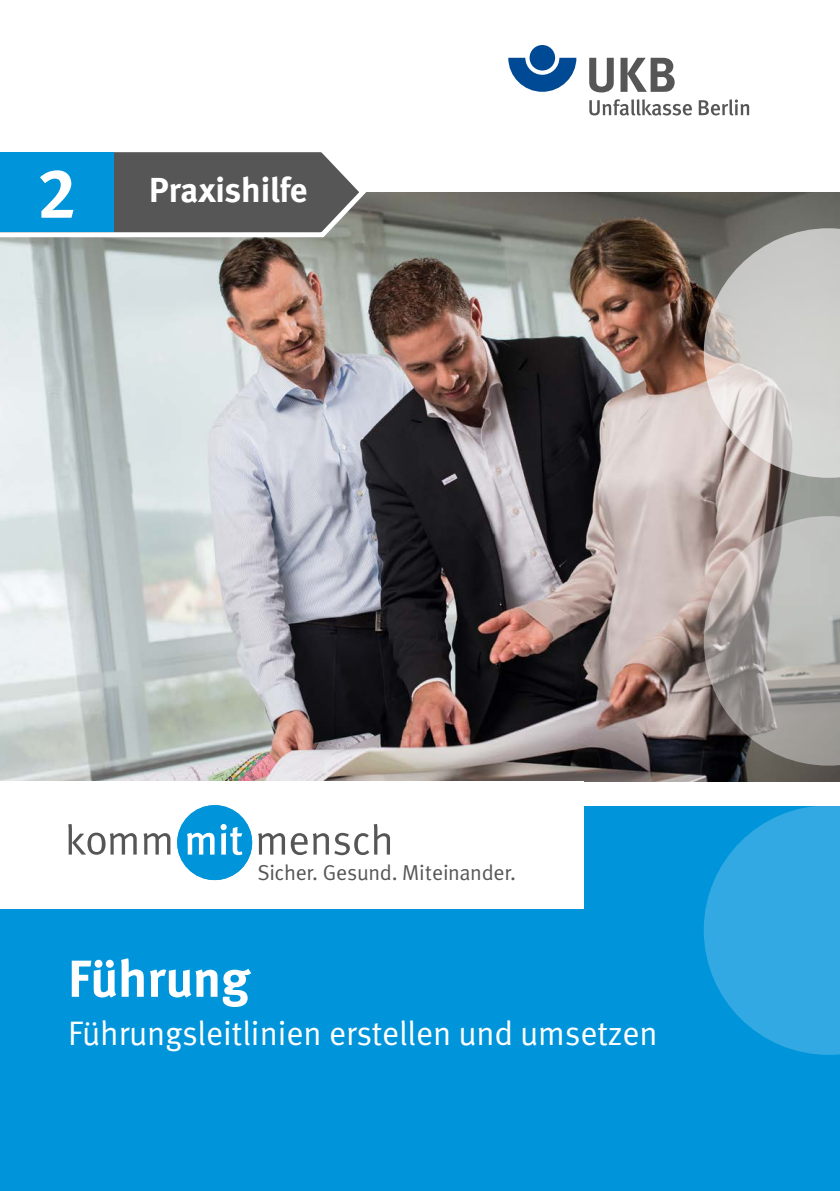
<style>
.page{position:relative;width:840px;height:1191px;background:#fff}
.page>*{position:absolute;margin:0;border:0;box-sizing:border-box;transform-origin:0 0}
.t1{font:700 52px "DGUV Meta";letter-spacing:-.005em;color:#fff}
.t2{font:700 34.6px "DGUV Meta";letter-spacing:-.005em;color:#fff}
.t3{font:34px "DGUV Meta";color:#fff}
.t4{font:21.6px "DGUV Meta";letter-spacing:-.015em;color:#575656}
.s1{font-size:70px}
</style>
<div class="page">
<img style="left:0;top:192px;width:839px;height:589px">
<div style="left:0;top:806px;width:839px;height:385px;background:#0095db"></div>
<div style="left:0;top:781px;width:583px;height:127px;background:#fff"></div>
<div style="left:177px;top:805px;width:75px;height:75px;background:#0095db;border-radius:50%"></div>
<svg style="left:68px;top:824px;width:69px;height:30px"></svg>
<svg style="left:143px;top:833px;width:27px;height:21px"></svg>
<svg style="left:187px;top:832px;width:27px;height:22px"></svg>
<svg style="left:220px;top:824px;width:22px;height:31px"></svg>
<svg style="left:258px;top:824px;width:132px;height:31px"></svg>
<svg style="left:703px;top:228px;width:136px;height:250px;background:#c2beba"></svg>
<svg style="left:703px;top:516px;width:136px;height:249px;background:#9e9996"></svg>
<svg style="left:704px;top:806px;width:135px;height:248px"></svg>
<svg style="left:0;top:152px;width:369px;height:88px;background:#707070"></svg>
<div style="left:0;top:152px;width:113px;height:80px;background:#0095db"></div>
<svg style="left:508px;top:58px;width:68px;height:34px"></svg>
<div style="left:529px;top:45px;width:25px;height:26px;background:#004994;border-radius:50%"></div>
<svg style="left:589px;top:58px;width:24px;height:34px"></svg>
<svg style="left:620px;top:58px;width:54px;height:34px"></svg>
<svg style="left:589px;top:99px;width:102px;height:17px"></svg>
<svg style="left:698px;top:99px;width:50px;height:16px"></svg>
<p class="t2" style="left:37px;top:170px;width:272px"><span class="s1">2</span> Praxishilfe</p>
<p class="t4" style="left:257px;top:860px;width:260px">Sicher. Gesund. Miteinander.</p>
<h1 class="t1" style="left:68px;top:947px;width:183px">Führung</h1>
<p class="t3" style="left:68px;top:1013px;width:591px">Führungsleitlinien erstellen und umsetzen</p>
</div>
